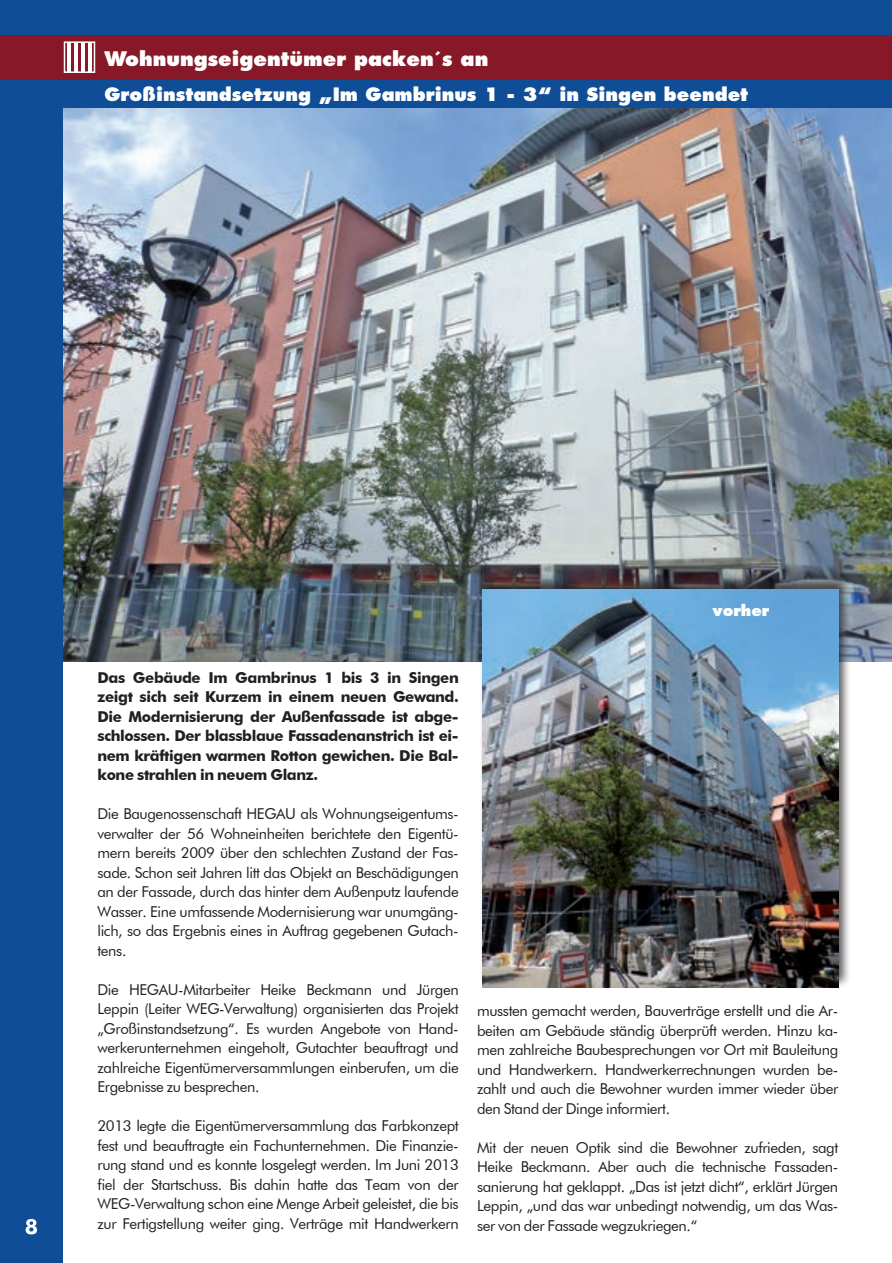
<style>
.page{position:relative;width:892px;height:1263px;background:#fff}
.page>*{position:absolute;margin:0;border:0;box-sizing:border-box;transform-origin:0 0}
.t1{font:800 19.5px "Futura";color:#fff}
.t2{font:800 18px "Futura";color:#fff}
.t3{font:15px/19.5px "Futura BT";letter-spacing:-.025em;color:#231f20;text-align:justify}
.t4{font:700 15px/19.5px "Futura BT";letter-spacing:-.025em;color:#231f20;text-align:justify}
.t5{font:800 15px "Futura";color:#fff}
</style>
<div class="page">
<img style="left:63px;top:107px;width:829px;height:555px">
<div style="left:10px;top:0;width:882px;height:107px;background:#0f4d96"></div>
<div style="left:0;top:0;width:63px;height:1263px;background:#0f4d96"></div>
<div style="left:0;top:35px;width:892px;height:45px;background:#871827"></div>
<svg style="left:26px;top:1219px;width:11px;height:15px"></svg>
<hr style="left:67px;top:42px;width:4px;height:30px;background:#fff">
<hr style="left:74px;top:42px;width:4px;height:30px;background:#fff">
<hr style="left:81px;top:42px;width:4px;height:30px;background:#fff">
<hr style="left:88px;top:42px;width:4px;height:30px;background:#fff">
<div style="left:64px;top:41px;width:31px;height:32px;border:2px solid #fff"></div>
<div style="left:479px;top:574px;width:373px;height:414px;background:#231f20;opacity:.75"></div>
<img style="left:483px;top:590px;width:355px;height:397px">
<h1 class="t1" style="left:104px;top:47px;width:386px">Wohnungseigentümer packen´s an</h1>
<p class="t2" style="left:105px;top:83px;width:645px">Großinstandsetzung „Im Gambrinus 1 - 3“ in Singen beendet</p>
<p class="t5" style="left:712px;top:601px;width:58px">vorher</p>
<p class="t4" style="left:97px;top:667px;width:363px">Das Gebäude Im Gambrinus 1 bis 3 in Singen zeigt sich seit Kurzem in einem neuen Gewand.<br>Die Modernisierung der Außenfassade ist abge&shy;schlossen. Der blassblaue Fassadenanstrich ist ei&shy;nem kräftigen warmen Rotton gewichen. Die Bal&shy;kone strahlen in neuem Glanz.</p>
<p class="t3" style="left:97px;top:804px;width:363px">Die Baugenossenschaft HEGAU als Wohnungseigentums&shy;verwalter der 56 Wohneinheiten berichtete den Eigentü&shy;mern bereits 2009 über den schlechten Zustand der Fas&shy;sade. Schon seit Jahren litt das Objekt an Beschädigungen an der Fassade, durch das hinter dem Außenputz laufende Wasser. Eine umfassende Modernisierung war unumgäng&shy;lich, so das Ergebnis eines in Auftrag gegebenen Gutach&shy;tens.</p>
<p class="t3" style="left:97px;top:979px;width:363px">Die HEGAU-Mitarbeiter Heike Beckmann und Jürgen Leppin (Leiter WEG-Verwaltung) organisierten das Projekt „Großinstandsetzung“. Es wurden Angebote von Hand&shy;werkerunternehmen eingeholt, Gutachter beauftragt und zahlreiche Eigentümerversammlungen einberufen, um die Ergebnisse zu besprechen.</p>
<p class="t3" style="left:97px;top:1116px;width:363px">2013 legte die Eigentümerversammlung das Farbkonzept fest und beauftragte ein Fachunternehmen. Die Finanzie&shy;rung stand und es konnte losgelegt werden. Im Juni 2013 fiel der Startschuss. Bis dahin hatte das Team von der WEG-Verwaltung schon eine Menge Arbeit geleistet, die bis zur Fertigstellung weiter ging. Verträge mit Handwerkern</p>
<p class="t3" style="left:477px;top:1001px;width:363px">mussten gemacht werden, Bauverträge erstellt und die Ar&shy;beiten am Gebäude ständig überprüft werden. Hinzu ka&shy;men zahlreiche Baubesprechungen vor Ort mit Bauleitung und Handwerkern. Handwerkerrechnungen wurden be&shy;zahlt und auch die Bewohner wurden immer wieder über den Stand der Dinge informiert.</p>
<p class="t3" style="left:477px;top:1137px;width:363px">Mit der neuen Optik sind die Bewohner zufrieden, sagt Heike Beckmann. Aber auch die technische Fassaden&shy;sanierung hat geklappt. „Das ist jetzt dicht“, erklärt Jürgen Leppin, „und das war unbedingt notwendig, um das Was&shy;ser von der Fassade wegzukriegen.“</p>
</div>
